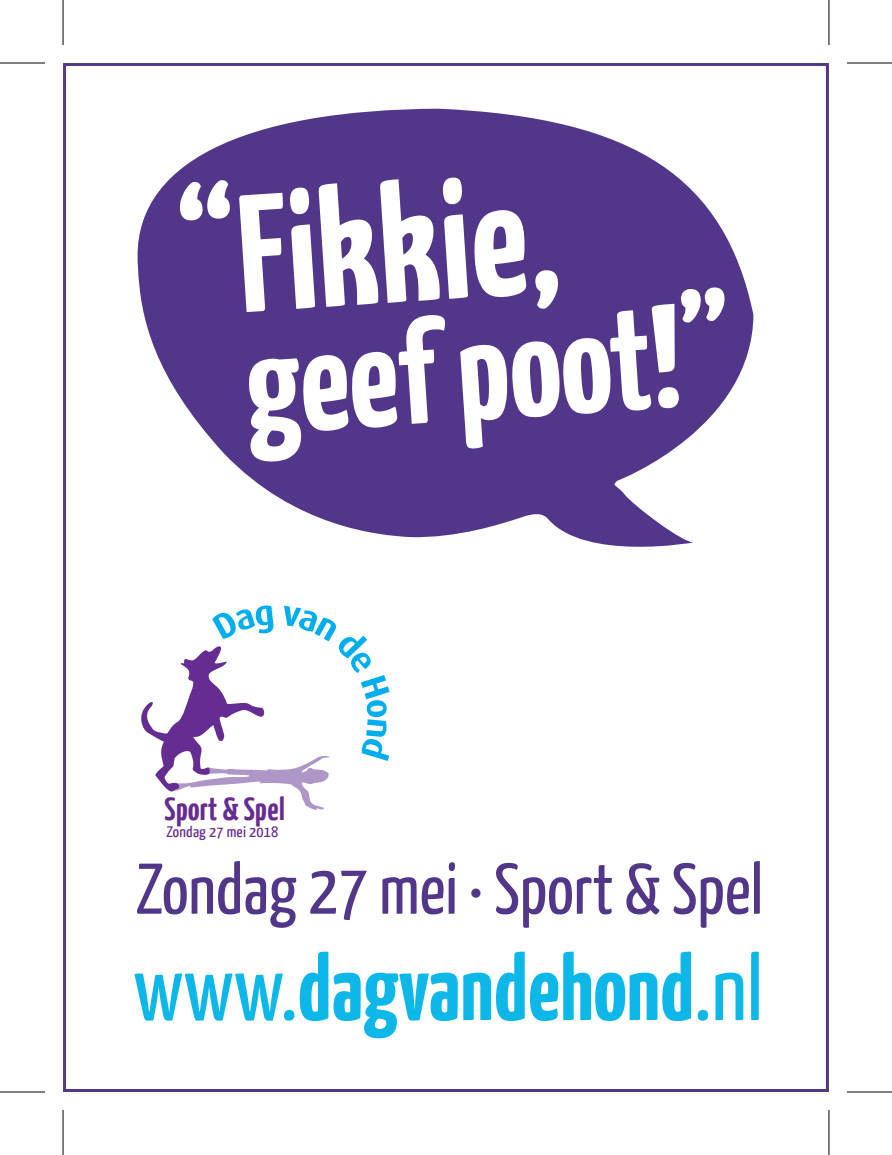
<style>
.page{position:relative;width:892px;height:1155px;background:#fff}
.page>*{position:absolute;margin:0;border:0;box-sizing:border-box;transform-origin:0 0}
.t1{font:700 166.8px "Yanone Kaffeesatz";color:#fff}
.t2{font:700 145.5px "Yanone Kaffeesatz";color:#fff}
.t3{font:700 93px "Yanone Kaffeesatz";color:#0db7e8}
.t4{font:71.7px "Yanone Kaffeesatz";color:#523689}
.t5{font:700 32.4px "Yanone Kaffeesatz";letter-spacing:.01em;color:#652d91}
.t6{font:15.3px "Yanone Kaffeesatz";letter-spacing:.01em;color:#652d91;scale:1.13 1}
.s1{font-weight:400}
</style>
<div class="page">
<svg style="left:137px;top:109px;width:616px;height:438px;fill:#523689"></svg>
<svg style="left:141px;top:605px;width:248px;height:205px"></svg>
<svg style="left:0;top:1092px;width:45px;height:1px"></svg>
<svg style="left:847px;top:1092px;width:44px;height:1px"></svg>
<svg style="left:829px;top:0;width:1px;height:45px"></svg>
<svg style="left:829px;top:1110px;width:1px;height:45px"></svg>
<hr style="left:0;top:62px;width:45px;height:2px;background:#000">
<hr style="left:846px;top:62px;width:45px;height:2px;background:#000">
<hr style="left:0;top:1091px;width:45px;height:1px;background:#000">
<hr style="left:846px;top:1091px;width:45px;height:1px;background:#000">
<hr style="left:62px;top:0;width:2px;height:45px;background:#000">
<hr style="left:62px;top:1110px;width:2px;height:45px;background:#000">
<hr style="left:828px;top:0;width:1px;height:45px;background:#000">
<hr style="left:828px;top:1110px;width:1px;height:45px;background:#000">
<h1 class="t1" style="left:171px;top:158px;width:382px;rotate:-4deg">“Fikkie,</h1>
<h2 class="t2" style="left:238px;top:297px;width:489px;rotate:-4deg">geef poot!”</h2>
<p class="t5" style="left:164px;top:789px;width:122px">Sport &amp; Spel</p>
<p class="t6" style="left:166px;top:822px;width:100px">Zondag 27 mei 2018</p>
<p class="t4" style="left:136px;top:845px;width:628px">Zondag 27 mei <sup>•</sup> Sport &amp; Spel</p>
<p class="t3" style="left:133px;top:931px;width:631px"><span class="s1">www.</span>dagvandehond<span class="s1">.nl</span></p>
</div>
